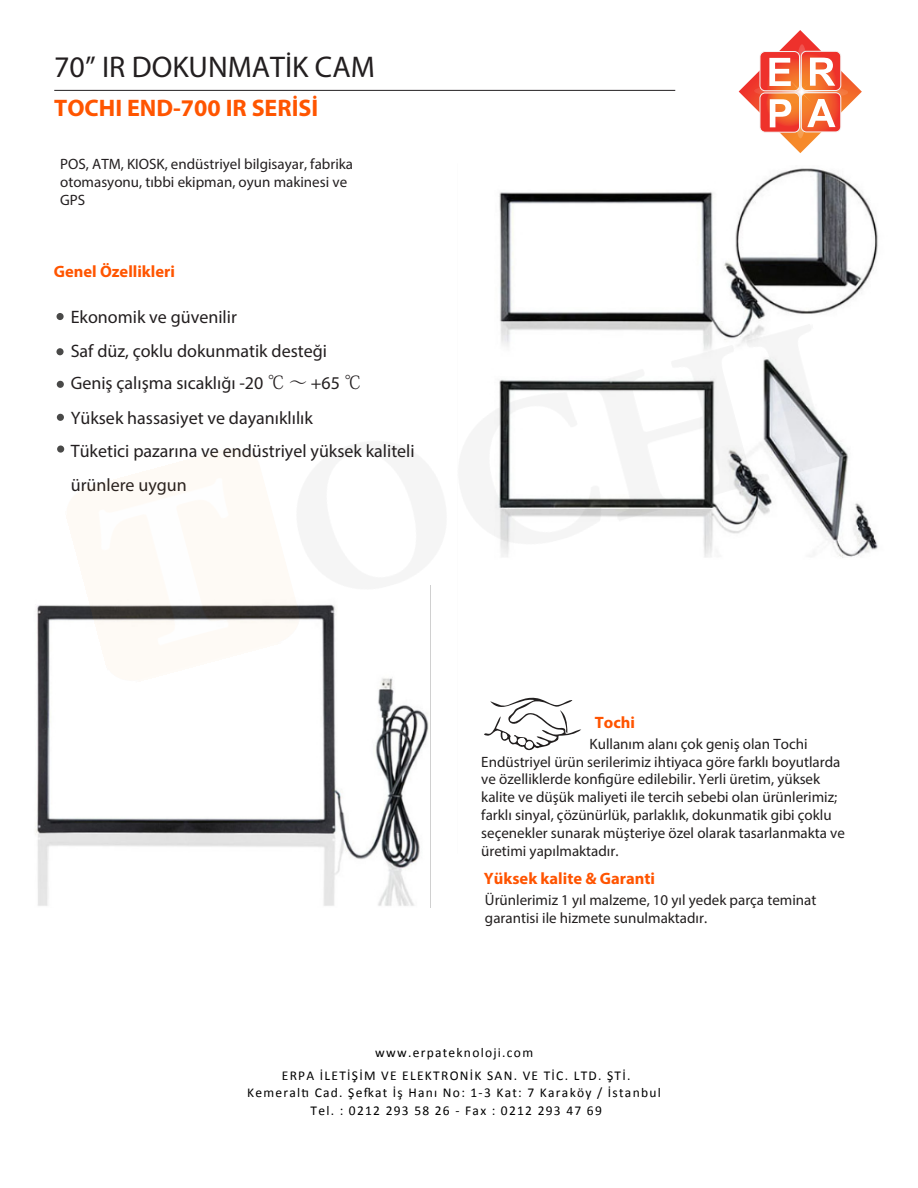
<style>
.page{position:relative;width:918px;height:1188px;background:#fff}
.page>*{position:absolute;margin:0;border:0;box-sizing:border-box;transform-origin:0 0}
.t1{font:30px "Myriad Pro";color:#231f20}
.t2{font:700 24px "Myriad Pro";color:#f50}
.t3{font:18px/33px "Myriad Pro";color:#231f20}
.t4{font:700 16.5px "Myriad Pro";color:#ff5400}
.t5{font:700 16.5px "Myriad Pro";color:#f50}
.t6{font:15px/17.9px "Myriad Pro";color:#221f1f}
.t7{font:15px/18px "Myriad Pro";color:#231f20}
.t8{font:13.5px/17.4px "Calibri";letter-spacing:.095em;color:#000;text-align:center}
.s1{font-family:"Koz Min Pr 6 N"}
</style>
<div class="page">
<hr style="left:457px;top:163px;width:1px;height:690px;background:#231f20">
<hr style="left:54px;top:90px;width:621px;height:1px;background:#231f20">
<svg style="left:739px;top:30px;width:123px;height:123px"></svg>
<div style="left:57px;top:313px;width:7px;height:7px;background:#494948;border-radius:50%"></div>
<div style="left:57px;top:381px;width:7px;height:7px;background:#494948;border-radius:50%"></div>
<svg style="left:484px;top:697px;width:97px;height:54px"></svg>
<div style="left:56px;top:348px;width:8px;height:7px;background:#494948;border-radius:50%"></div>
<div style="left:57px;top:414px;width:7px;height:7px;background:#494948;border-radius:50%"></div>
<div style="left:57px;top:446px;width:7px;height:7px;background:#494948;border-radius:50%"></div>
<img style="left:499px;top:168px;width:379px;height:388px">
<img style="left:35px;top:605px;width:396px;height:303px">
<img style="left:61px;top:295px;width:794px;height:392px">
<h1 class="t1" style="left:54px;top:48px;width:322px">70” IR DOKUNMATİK CAM</h1>
<h2 class="t2" style="left:54px;top:93px;width:266px">TOCHI END-700 IR SERİSİ</h2>
<p class="t7" style="left:60px;top:155px;width:294px">POS, ATM, KIOSK, endüstriyel bilgisayar, fabrika otomasyonu, tıbbi ekipman, oyun makinesi ve<br>GPS</p>
<p class="t5" style="left:54px;top:260px;width:123px">Genel Özellikleri</p>
<p class="t3" style="left:71px;top:301px;width:293px">Ekonomik ve güvenilir<br>Saf düz, çoklu dokunmatik desteği<br>Geniş çalışma sıcaklığı -20 <span class="s1">℃ ～</span> +65 <span class="s1">℃</span></p>
<p class="t3" style="left:71px;top:401px;width:346px;line-height:33.5px">Yüksek hassasiyet ve dayanıklılık<br>Tüketici pazarına ve endüstriyel yüksek kaliteli ürünlere uygun</p>
<p class="t4" style="left:595px;top:712px;width:42px">Tochi</p>
<p class="t6" style="left:481px;top:735px;width:365px;text-indent:108px">Kullanım alanı çok geniş olan Tochi Endüstriyel ürün serilerimiz ihtiyaca göre farklı boyutlarda ve özelliklerde konfigüre edilebilir. Yerli üretim, yüksek kalite ve düşük maliyeti ile tercih sebebi olan ürünlerimiz; farklı sinyal, çözünürlük, parlaklık, dokunmatik gibi çoklu seçenekler sunarak müşteriye özel olarak tasarlanmakta ve üretimi yapılmaktadır.</p>
<p class="t6" style="left:485px;top:891px;width:333px">Ürünlerimiz 1 yıl malzeme, 10 yıl yedek parça teminat garantisi ile hizmete sunulmaktadır.</p>
<p class="t4" style="left:484px;top:868px;width:173px">Yüksek kalite &amp; Garanti</p>
<p class="t8" style="left:375px;top:1043px;width:159px">www.erpateknoloji.com</p>
<p class="t8" style="left:247px;top:1066px;width:415px">ERPA İLETİŞİM VE ELEKTRONİK SAN. VE TİC. LTD. ŞTİ.<br>Kemeraltı Cad. Şefkat İş Hanı No: 1-3 Kat: 7 Karaköy / İstanbul<br>Tel. : 0212 293 58 26 - Fax : 0212 293 47 69</p>
</div>
